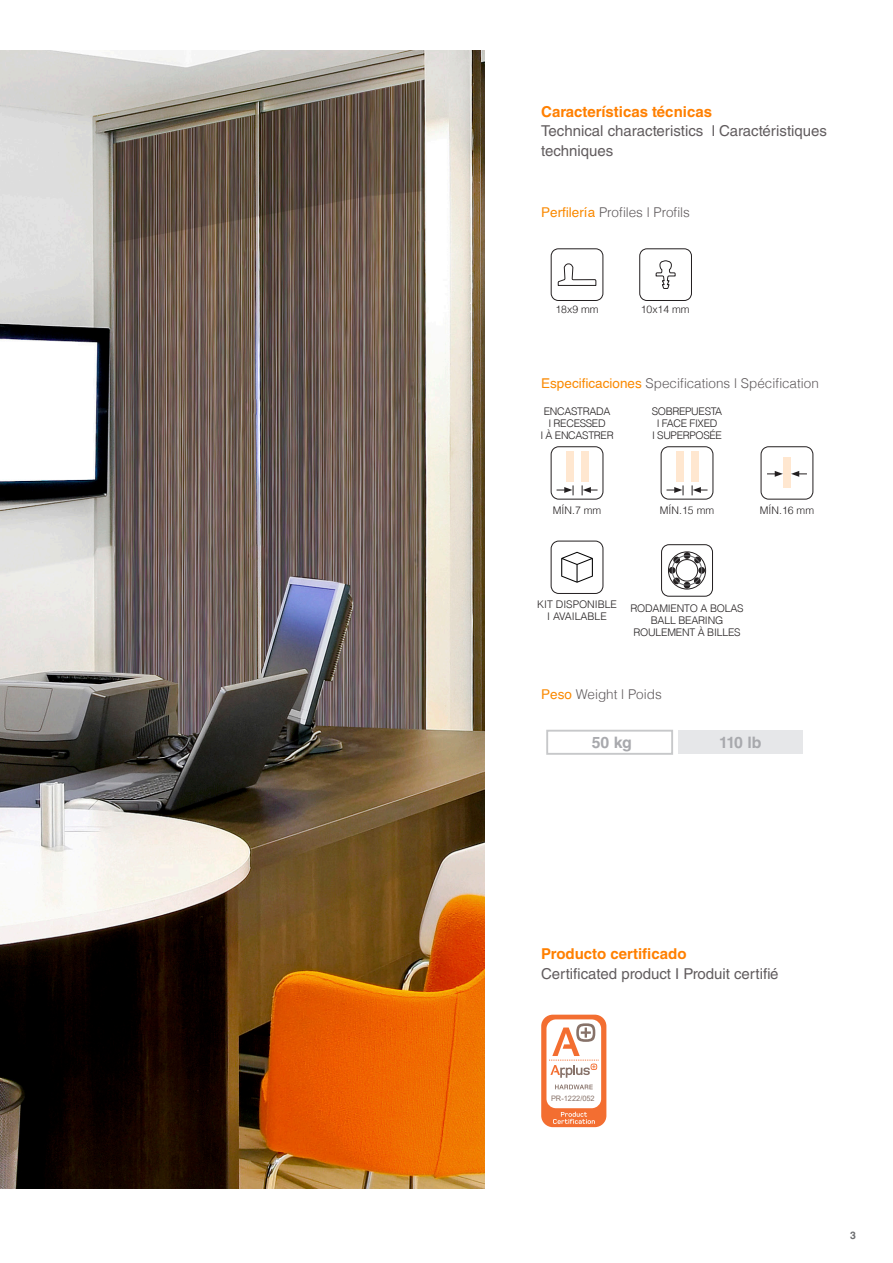
<style>
.page{position:relative;width:893px;height:1263px;background:#fff}
.page>*{position:absolute;margin:0;border:0;box-sizing:border-box;transform-origin:0 0}
.t1{font:700 15.75px "Helvetica LT Std";letter-spacing:-.02em;color:#a8a9ad}
.t2{font:15px/19.5px "Helvetica LT Std";color:#615c5e}
.t3{font:700 15px "Helvetica LT Std";color:#ff8000}
.t4{font:300 13.5px "Helvetica";color:#615c5e}
.t5{font:300 10.5px/12px "Helvetica";letter-spacing:-.02em;color:#231f20;text-align:center}
.t6{font:300 10.5px/12px "Helvetica";color:#231f20;text-align:center}
.t7{font:700 10.5px "Helvetica LT Std";color:#6c6d70}
.t8{font:7.5px "Arial";color:#877269}
.s1{font-weight:400;color:#fa8900}
</style>
<div class="page">
<div style="left:546px;top:730px;width:127px;height:25px;border:2px solid #c7c8ca"></div>
<div style="left:678px;top:731px;width:125px;height:23px;background:#e6e7e9"></div>
<div style="left:541px;top:1015px;width:65px;height:112px;background:#f36e31;border-radius:12px"></div>
<div style="left:546px;top:1019px;width:55px;height:89px;background:#fff;border-radius:9px"></div>
<svg style="left:576px;top:1023px;width:19px;height:19px"></svg>
<svg style="left:549px;top:1027px;width:50px;height:51px"></svg>
<svg style="left:555px;top:1084px;width:38px;height:5px"></svg>
<svg style="left:553px;top:1112px;width:42px;height:12px"></svg>
<svg style="left:550px;top:248px;width:54px;height:53px"></svg>
<img style="left:0;top:51px;width:484px;height:1137px">
<svg style="left:639px;top:248px;width:53px;height:53px"></svg>
<svg style="left:661px;top:544px;width:52px;height:53px"></svg>
<svg style="left:673px;top:578px;width:7px;height:6px"></svg>
<svg style="left:669px;top:567px;width:6px;height:7px"></svg>
<svg style="left:673px;top:557px;width:7px;height:6px"></svg>
<div style="left:672px;top:555px;width:30px;height:30px;border:1px solid #6c6d70;border-radius:50%"></div>
<svg style="left:660px;top:446px;width:54px;height:54px"></svg>
<svg style="left:760px;top:446px;width:54px;height:54px"></svg>
<svg style="left:550px;top:446px;width:54px;height:54px"></svg>
<svg style="left:550px;top:540px;width:54px;height:54px"></svg>
<h2 class="t3" style="left:541px;top:102px;width:172px">Características técnicas</h2>
<h2 class="t2" style="left:541px;top:121px;width:287px">Technical characteristics l Caractéristiques techniques</h2>
<p class="t4" style="left:541px;top:201px;width:150px"><span class="s1">Perfilería</span> Profiles l Profils</p>
<p class="t5" style="left:555px;top:303px;width:45px">18x9 mm</p>
<p class="t5" style="left:641px;top:303px;width:51px">10x14 mm</p>
<p class="t4" style="left:541px;top:373px;width:279px"><span class="s1">Especificaciones</span> Specifications l Spécification</p>
<p class="t5" style="left:540px;top:405px;width:75px">ENCASTRADA<br>I RECESSED<br>I À ENCASTRER</p>
<p class="t5" style="left:652px;top:405px;width:72px">SOBREPUESTA<br>I FACE FIXED<br>I SUPERPOSÉE</p>
<p class="t5" style="left:553px;top:503px;width:50px">MÍN.7 mm</p>
<p class="t5" style="left:760px;top:503px;width:56px">MÍN.16 mm</p>
<p class="t5" style="left:660px;top:503px;width:56px">MÍN.15 mm</p>
<p class="t6" style="left:537px;top:597px;width:81px">KIT DISPONIBLE<br>I AVAILABLE</p>
<p class="t5" style="left:630px;top:602px;width:115px">RODAMIENTO A BOLAS<br>BALL BEARING<br>ROULEMENT À BILLES</p>
<p class="t4" style="left:541px;top:684px;width:122px"><span class="s1">Peso</span> Weight l Poids</p>
<h1 class="t1" style="left:592px;top:733px;width:42px">50 kg</h1>
<h1 class="t1" style="left:719px;top:733px;width:44px">110 lb</h1>
<h2 class="t3" style="left:541px;top:945px;width:147px">Producto certificado</h2>
<h2 class="t2" style="left:541px;top:963px;width:239px">Certificated product I Produit certifié</h2>
<p class="t8" style="left:551px;top:1093px;width:45px">PR-1222/052</p>
<p class="t7" style="left:850px;top:1229px;width:7px">3</p>
</div>
